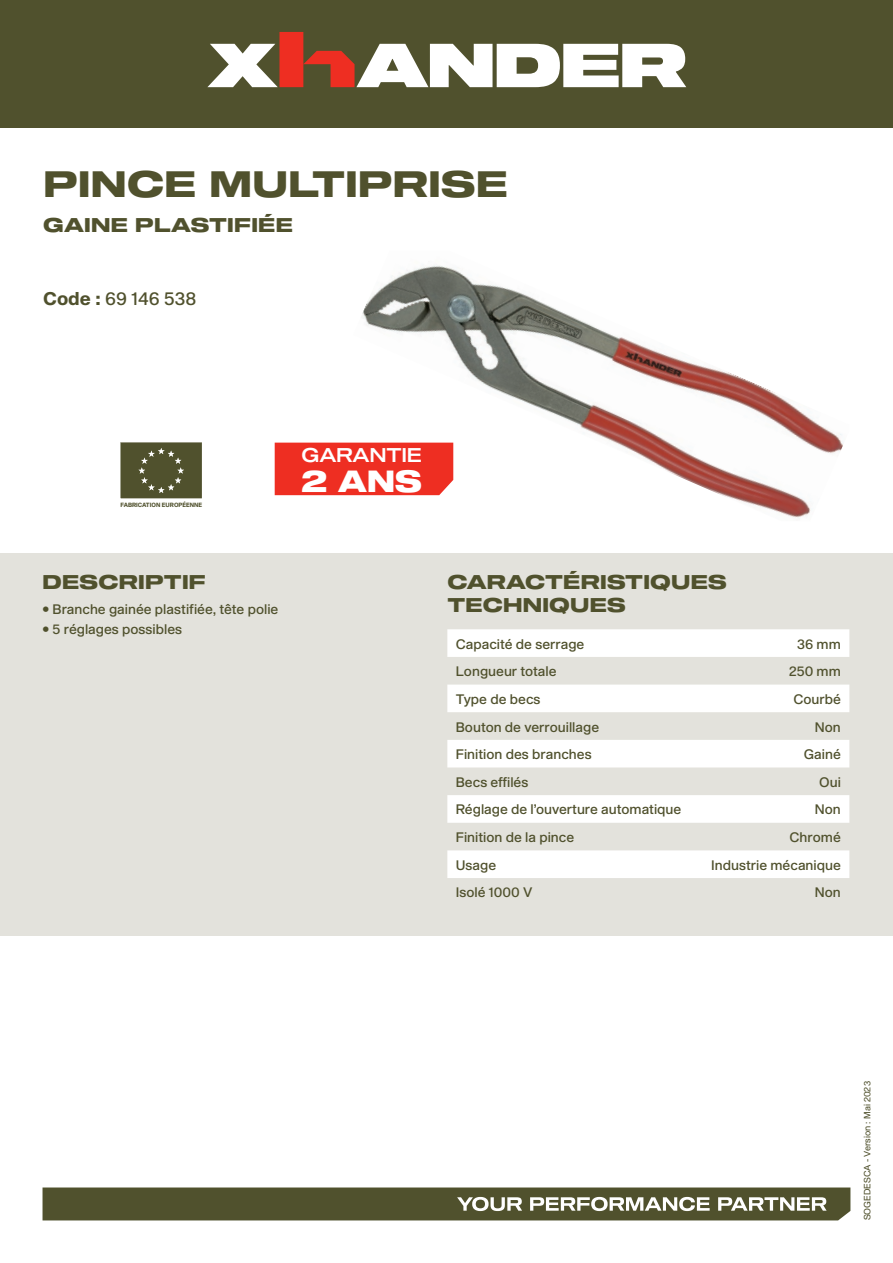
<style>
.page{position:relative;width:893px;height:1263px;background:#fff}
.page>*{position:absolute;margin:0;border:0;box-sizing:border-box;transform-origin:0 0}
.t1{font:36px "Shapiro 75 Heavy Extd";letter-spacing:.01em;color:#50512d}
.t2{font:30px "Shapiro 85 Super Heavy Wide";color:#fff}
.t3{font:19.5px/22.5px "Shapiro 75 Heavy Extd";letter-spacing:.01em;color:#50512d}
.t4{font:19.5px "Shapiro 55 Middle Wide";letter-spacing:-.015em;color:#fff}
.t5{font:18px "Shapiro 55 Middle";color:#50512d}
.t6{font:13.5px "Shapiro 55 Middle";color:#50512d}
.t7{font:9px "Shapiro 45 Welter";color:#50512d}
.t8{font:800 6px "Shapiro 75";color:#50512d;scale:.95 1}
.s1{font-family:"Shapiro 75";font-weight:800}
</style>
<div class="page">
<svg style="left:43px;top:1187px;width:807px;height:33px;background:#636444"></svg>
<div style="left:0;top:0;width:893px;height:128px;background:#50512d"></div>
<svg style="left:207px;top:32px;width:479px;height:55px"></svg>
<div style="left:0;top:553px;width:893px;height:382px;background:#e3e2dc"></div>
<svg style="left:447px;top:629px;width:402px;height:249px"></svg>
<div style="left:447px;top:684px;width:402px;height:28px;background:#fff"></div>
<img style="left:353px;top:265px;width:490px;height:253px">
<div style="left:275px;top:443px;width:178px;height:52px;background:#ee2e22"></div>
<svg style="left:121px;top:443px;width:81px;height:55px;background:#575836"></svg>
<h1 class="t1" style="left:43px;top:159px;width:466px">PINCE MULTIPRISE</h1>
<h3 class="t3" style="left:43px;top:215px;width:251px">GAINE PLASTIFIÉE</h3>
<h3 class="t5" style="left:43px;top:286px;width:155px"><span class="s1">Code :</span> 69 146 538</h3>
<p class="t8" style="left:120px;top:501px;width:88px">FABRICATION EUROPÉENNE</p>
<h3 class="t4" style="left:302px;top:441px;width:122px">GARANTIE</h3>
<h2 class="t2" style="left:302px;top:460px;width:122px">2 ANS</h2>
<h3 class="t3" style="left:43px;top:572px;width:165px">DESCRIPTIF</h3>
<p class="t6" style="left:43px;top:599px;width:237px">• Branche gainée plastifiée, tête polie</p>
<p class="t6" style="left:43px;top:620px;width:141px">• 5 réglages possibles</p>
<h3 class="t3" style="left:447px;top:572px;width:281px">CARACTÉRISTIQUES<br>TECHNIQUES</h3>
<p class="t6" style="left:456px;top:634px;width:130px">Capacité de serrage</p>
<p class="t6" style="left:797px;top:634px;width:45px">36 mm</p>
<p class="t6" style="left:456px;top:662px;width:102px">Longueur totale</p>
<p class="t6" style="left:789px;top:662px;width:53px">250 mm</p>
<p class="t6" style="left:456px;top:689px;width:86px">Type de becs</p>
<p class="t6" style="left:793px;top:689px;width:49px">Courbé</p>
<p class="t6" style="left:456px;top:717px;width:145px">Bouton de verrouillage</p>
<p class="t6" style="left:815px;top:717px;width:27px">Non</p>
<p class="t6" style="left:456px;top:745px;width:137px">Finition des branches</p>
<p class="t6" style="left:804px;top:745px;width:38px">Gainé</p>
<p class="t6" style="left:456px;top:772px;width:74px">Becs effilés</p>
<p class="t6" style="left:819px;top:772px;width:23px">Oui</p>
<p class="t6" style="left:456px;top:800px;width:227px">Réglage de ’l ouverture automatique</p>
<p class="t6" style="left:815px;top:800px;width:27px">Non</p>
<p class="t6" style="left:456px;top:828px;width:120px">Finition de la pince</p>
<p class="t6" style="left:790px;top:828px;width:53px">Chromé</p>
<p class="t6" style="left:456px;top:855px;width:42px">Usage</p>
<p class="t6" style="left:456px;top:883px;width:78px">Isolé 1000 V</p>
<p class="t6" style="left:711px;top:855px;width:131px">Industrie mécanique</p>
<p class="t6" style="left:815px;top:883px;width:27px">Non</p>
<p class="t7" style="left:861px;top:1220px;width:141px;rotate:-90deg">SOGEDESCA - Version : Mai 2023</p>
</div>
